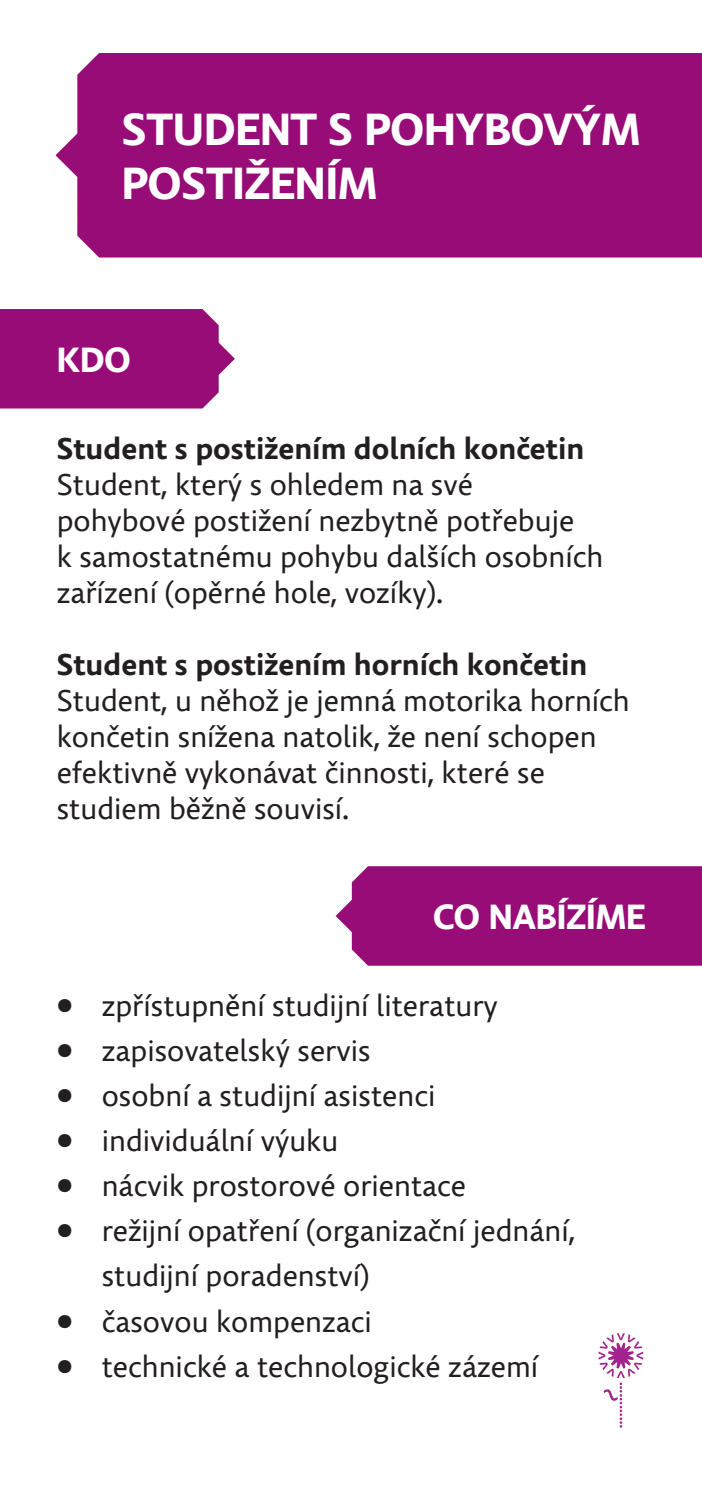
<style>
.page{position:relative;width:702px;height:1489px;background:#fff}
.page>*{position:absolute;margin:0;border:0;box-sizing:border-box;transform-origin:0 0}
.t1{font:700 45px/54px "Comenia Sans";color:#fff}
.t2{font:700 35px "Comenia Sans";color:#fff}
.t3{font:30px/36px "Comenia Sans";color:#231f20}
.t4{font:700 30px "Comenia Sans";color:#231f20}
</style>
<div class="page">
<div style="left:0;top:309px;width:235px;height:99px;background:#970c76"></div>
<div style="left:335px;top:866px;width:367px;height:99px;background:#970c76"></div>
<div style="left:56px;top:53px;width:646px;height:204px;background:#970c76"></div>
<svg style="left:598px;top:1333px;width:45px;height:94px"></svg>
<h1 class="t1" style="left:122px;top:103px;width:520px">STUDENT S POHYBOVÝM<br>POSTIŽENÍM</h1>
<p class="t2" style="left:57px;top:337px;width:75px">KDO</p>
<p class="t4" style="left:57px;top:429px;width:529px">Student s postižením dolních končetin</p>
<p class="t3" style="left:57px;top:467px;width:548px">Student, který s ohledem na své pohybové postižení nezbytně potřebuje<br>k samostatnému pohybu dalších osobních zařízení (opěrné hole, vozíky).</p>
<p class="t4" style="left:57px;top:645px;width:532px">Student s postižením horních končetin</p>
<p class="t3" style="left:57px;top:683px;width:574px">Student, u něhož je jemná motorika horních končetin snížena natolik, že není schopen efektivně vykonávat činnosti, které se studiem běžně souvisí.</p>
<p class="t2" style="left:433px;top:894px;width:214px">CO NABÍZÍME</p>
<p class="t3" style="left:57px;top:988px;width:442px">• zpřístupnění studijní literatury</p>
<p class="t3" style="left:57px;top:1033px;width:315px">• zapisovatelský servis</p>
<p class="t3" style="left:57px;top:1078px;width:380px">• osobní a studijní asistenci</p>
<p class="t3" style="left:57px;top:1123px;width:283px">• individuální výuku</p>
<p class="t3" style="left:57px;top:1168px;width:411px">• nácvik prostorové orientace</p>
<p class="t3" style="left:102px;top:1209px;width:475px;line-height:45px;text-indent:-45px">• režijní opatření (organizační jednání, studijní poradenství)</p>
<p class="t3" style="left:57px;top:1303px;width:317px">• časovou kompenzaci</p>
<p class="t3" style="left:57px;top:1348px;width:483px">• technické a technologické zázemí</p>
</div>
